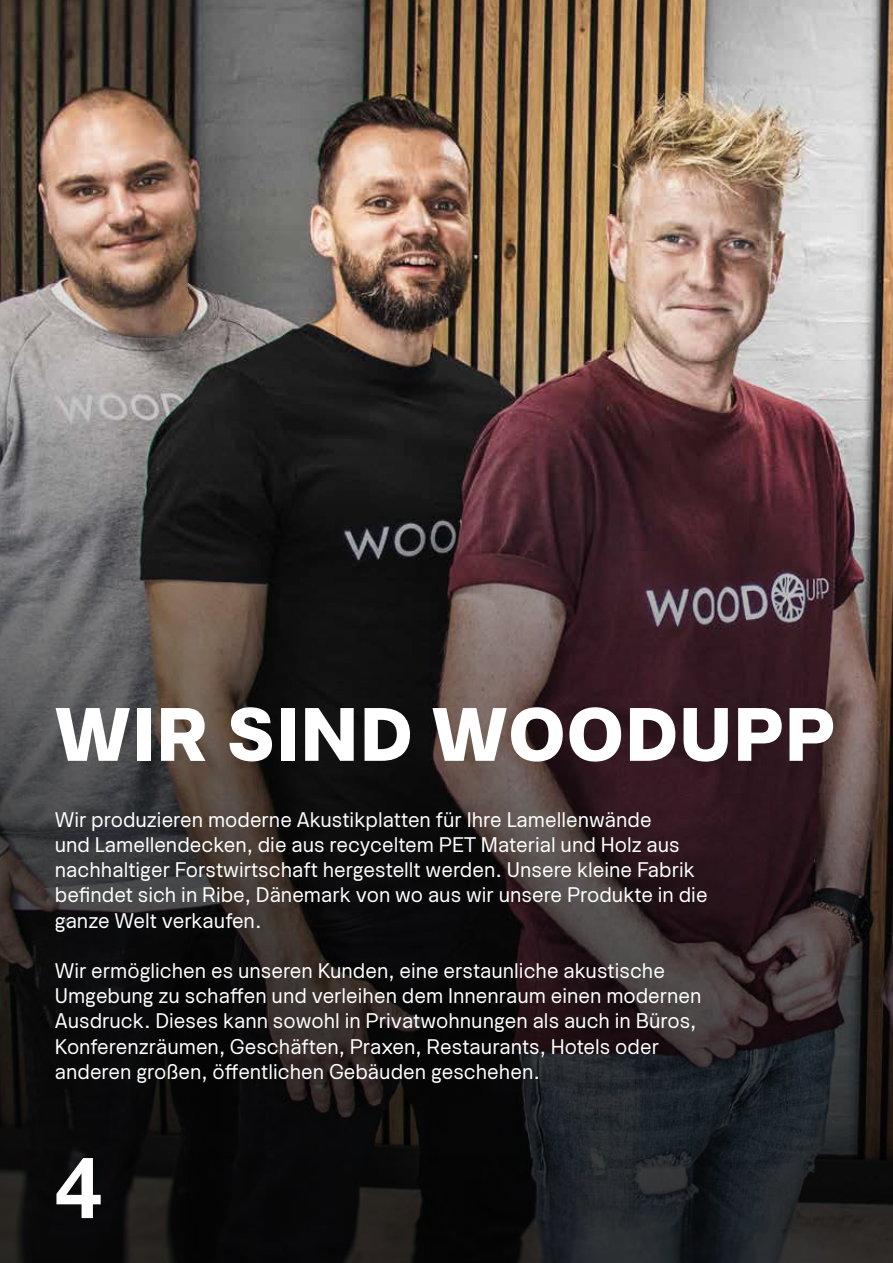
<style>
.page{position:relative;width:893px;height:1263px;background:#fff}
.page>*{position:absolute;margin:0;border:0;box-sizing:border-box;transform-origin:0 0}
.t1{font:700 87px "Okomito";color:#fff}
.t2{font:900 76.5px "Okomito";color:#fff}
.t3{font:21px/25.2px "Okomito";color:#fff}
</style>
<div class="page">
<img style="left:0;top:0;width:893px;height:1263px">
<h2 class="t2" style="left:54px;top:676px;width:783px">WIR SIND WOODUPP</h2>
<p class="t3" style="left:55px;top:805px;width:654px">Wir produzieren moderne Akustikplatten für Ihre Lamellenwände<br>und Lamellendecken, die aus recyceltem PET Material und Holz aus nachhaltiger Forstwirtschaft hergestellt werden. Unsere kleine Fabrik befindet sich in Ribe, Dänemark von wo aus wir unsere Produkte in die ganze Welt verkaufen.</p>
<p class="t3" style="left:55px;top:956px;width:648px">Wir ermöglichen es unseren Kunden, eine erstaunliche akustische Umgebung zu schaffen und verleihen dem Innenraum einen modernen Ausdruck. Dieses kann sowohl in Privatwohnungen als auch in Büros, Konferenzräumen, Geschäften, Praxen, Restaurants, Hotels oder anderen großen, öffentlichen Gebäuden geschehen.</p>
<h1 class="t1" style="left:53px;top:1123px;width:52px">4</h1>
</div>
